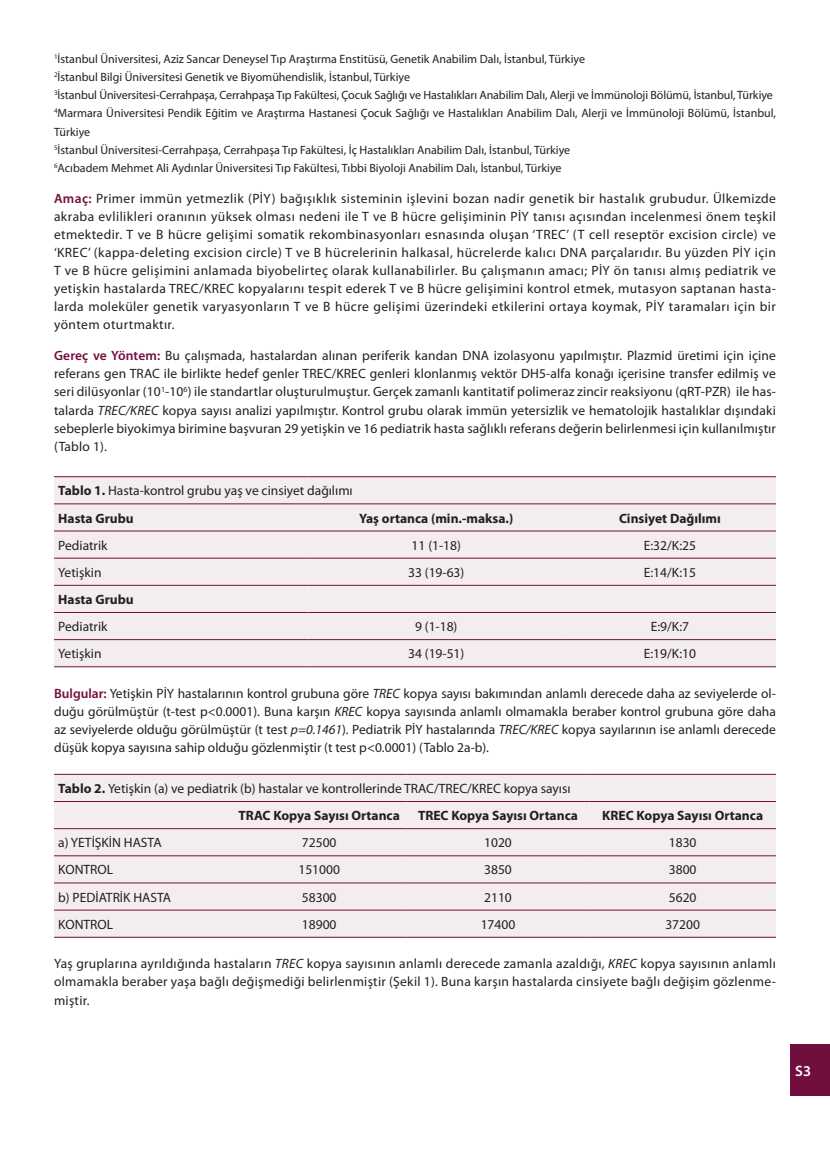
<style>
.page{position:relative;width:830px;height:1149px;background:#fff}
.page>*{position:absolute;margin:0;border:0;box-sizing:border-box;transform-origin:0 0}
.t1{font:600 15px "Myriad Pro";color:#fff}
.tablo_yazı{font:13.5px/18.1px "Myriad Pro";color:#231f20;text-align:justify}
.tablo_yazı-2{font:700 13.5px "Myriad Pro";color:#231f20}
.t2{font:12px/18.1px "Myriad Pro";color:#231f20}
.s1{font-weight:600;color:#700f3d}
.s2{font-style:italic}
.s3{font-weight:700}
</style>
<div class="page">
<div style="left:790px;top:1043px;width:39px;height:52px;background:#700f3d"></div>
<div style="left:54px;top:477px;width:721px;height:189px;background:#f3eded"></div>
<hr style="left:54px;top:530px;width:254px;height:1px;background:#700f3d">
<hr style="left:308px;top:530px;width:255px;height:1px;background:#700f3d">
<hr style="left:563px;top:530px;width:212px;height:1px;background:#700f3d">
<hr style="left:54px;top:557px;width:254px;height:1px;background:#700f3d">
<hr style="left:308px;top:557px;width:255px;height:1px;background:#700f3d">
<hr style="left:563px;top:557px;width:212px;height:1px;background:#700f3d">
<hr style="left:54px;top:612px;width:254px;height:1px;background:#700f3d">
<hr style="left:308px;top:612px;width:255px;height:1px;background:#700f3d">
<hr style="left:563px;top:612px;width:212px;height:1px;background:#700f3d">
<hr style="left:54px;top:639px;width:254px;height:1px;background:#700f3d">
<hr style="left:308px;top:639px;width:255px;height:1px;background:#700f3d">
<hr style="left:563px;top:639px;width:212px;height:1px;background:#700f3d">
<hr style="left:54px;top:585px;width:254px;height:1px;background:#700f3d">
<hr style="left:308px;top:585px;width:255px;height:1px;background:#700f3d">
<hr style="left:563px;top:585px;width:212px;height:1px;background:#700f3d">
<hr style="left:54px;top:666px;width:254px;height:1px;background:#700f3d">
<hr style="left:308px;top:666px;width:255px;height:1px;background:#700f3d">
<hr style="left:563px;top:666px;width:212px;height:1px;background:#700f3d">
<hr style="left:54px;top:476px;width:254px;height:1px;background:#700f3d">
<hr style="left:308px;top:476px;width:255px;height:1px;background:#700f3d">
<hr style="left:563px;top:476px;width:212px;height:1px;background:#700f3d">
<hr style="left:54px;top:503px;width:254px;height:1px;background:#700f3d">
<hr style="left:308px;top:503px;width:255px;height:1px;background:#700f3d">
<hr style="left:563px;top:503px;width:212px;height:1px;background:#700f3d">
<div style="left:54px;top:774px;width:721px;height:162px;background:#f3eded"></div>
<hr style="left:54px;top:828px;width:178px;height:1px;background:#700f3d">
<hr style="left:232px;top:828px;width:174px;height:1px;background:#700f3d">
<hr style="left:406px;top:828px;width:183px;height:1px;background:#700f3d">
<hr style="left:589px;top:828px;width:186px;height:1px;background:#700f3d">
<hr style="left:54px;top:855px;width:178px;height:1px;background:#700f3d">
<hr style="left:232px;top:855px;width:174px;height:1px;background:#700f3d">
<hr style="left:406px;top:855px;width:183px;height:1px;background:#700f3d">
<hr style="left:589px;top:855px;width:186px;height:1px;background:#700f3d">
<hr style="left:54px;top:882px;width:178px;height:1px;background:#700f3d">
<hr style="left:232px;top:882px;width:174px;height:1px;background:#700f3d">
<hr style="left:406px;top:882px;width:183px;height:1px;background:#700f3d">
<hr style="left:589px;top:882px;width:186px;height:1px;background:#700f3d">
<hr style="left:54px;top:909px;width:178px;height:1px;background:#700f3d">
<hr style="left:232px;top:909px;width:174px;height:1px;background:#700f3d">
<hr style="left:406px;top:909px;width:183px;height:1px;background:#700f3d">
<hr style="left:589px;top:909px;width:186px;height:1px;background:#700f3d">
<hr style="left:54px;top:936px;width:178px;height:1px;background:#700f3d">
<hr style="left:232px;top:936px;width:174px;height:1px;background:#700f3d">
<hr style="left:406px;top:936px;width:183px;height:1px;background:#700f3d">
<hr style="left:589px;top:936px;width:186px;height:1px;background:#700f3d">
<hr style="left:54px;top:773px;width:178px;height:1px;background:#700f3d">
<hr style="left:232px;top:773px;width:174px;height:1px;background:#700f3d">
<hr style="left:406px;top:773px;width:183px;height:1px;background:#700f3d">
<hr style="left:589px;top:773px;width:186px;height:1px;background:#700f3d">
<hr style="left:54px;top:801px;width:178px;height:1px;background:#700f3d">
<hr style="left:232px;top:801px;width:174px;height:1px;background:#700f3d">
<hr style="left:406px;top:801px;width:183px;height:1px;background:#700f3d">
<hr style="left:589px;top:801px;width:186px;height:1px;background:#700f3d">
<p class="t2" style="left:54px;top:50px;width:532px"><sup>1</sup>İstanbul Üniversitesi, Aziz Sancar Deneysel Tıp Araştırma Enstitüsü, Genetik Anabilim Dalı, İstanbul, Türkiye</p>
<p class="t2" style="left:54px;top:68px;width:357px"><sup>2</sup>İstanbul Bilgi Üniversitesi Genetik ve Biyomühendislik, İstanbul, Türkiye</p>
<p class="t2" style="left:54px;top:86px;width:720px"><sup>3</sup>İstanbul Üniversitesi-Cerrahpaşa, Cerrahpaşa Tıp Fakültesi, Çocuk Sağlığı ve Hastalıkları Anabilim Dalı, Alerji ve İmmünoloji Bölümü, İstanbul, Türkiye</p>
<p class="t2" style="left:54px;top:104px;width:723px"><sup>4</sup>Marmara Üniversitesi Pendik Eğitim ve Araştırma Hastanesi Çocuk Sağlığı ve Hastalıkları Anabilim Dalı, Alerji ve İmmünoloji Bölümü, İstanbul,<br>Türkiye</p>
<p class="t2" style="left:54px;top:140px;width:517px"><sup>5</sup>İstanbul Üniversitesi-Cerrahpaşa, Cerrahpaşa Tıp Fakültesi, İç Hastalıkları Anabilim Dalı, İstanbul, Türkiye</p>
<p class="t2" style="left:54px;top:158px;width:509px"><sup>6</sup>Acıbadem Mehmet Ali Aydınlar Üniversitesi Tıp Fakültesi, Tıbbi Biyoloji Anabilim Dalı, İstanbul, Türkiye</p>
<p class="tablo_yazı" style="left:54px;top:189px;width:723px"><span class="s1">Amaç:</span> Primer immün yetmezlik (PİY) bağışıklık sisteminin işlevini bozan nadir genetik bir hastalık grubudur. Ülkemizde akraba evlilikleri oranının yüksek olması nedeni ile T ve B hücre gelişiminin PİY tanısı açısından incelenmesi önem teşkil etmektedir. T ve B hücre gelişimi somatik rekombinasyonları esnasında oluşan ‘TREC’ (T cell reseptör excision circle) ve ‘KREC’ (kappa-deleting excision circle) T ve B hücrelerinin halkasal, hücrelerde kalıcı DNA parçalarıdır. Bu yüzden PİY için T ve B hücre gelişimini anlamada biyobelirteç olarak kullanabilirler. Bu çalışmanın amacı; PİY ön tanısı almış pediatrik ve yetişkin hastalarda TREC/KREC kopyalarını tespit ederek T ve B hücre gelişimini kontrol etmek, mutasyon saptanan hasta&shy;larda moleküler genetik varyasyonların T ve B hücre gelişimi üzerindeki etkilerini ortaya koymak, PİY taramaları için bir yöntem oturtmaktır.</p>
<p class="tablo_yazı" style="left:54px;top:346px;width:723px"><span class="s1">Gereç ve Yöntem:</span> Bu çalışmada, hastalardan alınan periferik kandan DNA izolasyonu yapılmıştır. Plazmid üretimi için içine referans gen TRAC ile birlikte hedef genler TREC/KREC genleri klonlanmış vektör DH5-alfa konağı içerisine transfer edilmiş ve seri dilüsyonlar (10<sup>1</sup>-10<sup>6</sup>) ile standartlar oluşturulmuştur. Gerçek zamanlı kantitatif polimeraz zincir reaksiyonu (qRT-PZR) ile has&shy;talarda <span class="s2">TREC/KREC</span> kopya sayısı analizi yapılmıştır. Kontrol grubu olarak immün yetersizlik ve hematolojik hastalıklar dışındaki sebeplerle biyokimya birimine başvuran 29 yetişkin ve 16 pediatrik hasta sağlıklı referans değerin belirlenmesi için kullanılmıştır (Tablo 1).</p>
<p class="tablo_yazı" style="left:58px;top:481px;width:296px"><span class="s3">Tablo 1.</span> Hasta-kontrol grubu yaş ve cinsiyet dağılımı</p>
<p class="tablo_yazı-2" style="left:58px;top:509px;width:77px">Hasta Grubu</p>
<p class="tablo_yazı-2" style="left:359px;top:509px;width:155px">Yaş ortanca (min.-maksa.)</p>
<p class="tablo_yazı-2" style="left:618px;top:509px;width:103px">Cinsiyet Dağılımı</p>
<p class="tablo_yazı" style="left:58px;top:535px;width:51px">Pediatrik</p>
<p class="tablo_yazı" style="left:411px;top:535px;width:51px">11 (1-18)</p>
<p class="tablo_yazı" style="left:643px;top:535px;width:54px">E:32/K:25</p>
<p class="tablo_yazı" style="left:58px;top:563px;width:45px">Yetişkin</p>
<p class="tablo_yazı" style="left:408px;top:563px;width:58px">33 (19-63)</p>
<p class="tablo_yazı" style="left:643px;top:563px;width:54px">E:14/K:15</p>
<p class="tablo_yazı-2" style="left:58px;top:590px;width:77px">Hasta Grubu</p>
<p class="tablo_yazı" style="left:58px;top:617px;width:51px">Pediatrik</p>
<p class="tablo_yazı" style="left:415px;top:617px;width:44px">9 (1-18)</p>
<p class="tablo_yazı" style="left:650px;top:617px;width:40px">E:9/K:7</p>
<p class="tablo_yazı" style="left:58px;top:644px;width:45px">Yetişkin</p>
<p class="tablo_yazı" style="left:408px;top:644px;width:58px">34 (19-51)</p>
<p class="tablo_yazı" style="left:643px;top:644px;width:54px">E:19/K:10</p>
<p class="tablo_yazı" style="left:54px;top:683px;width:723px"><span class="s1">Bulgular:</span> Yetişkin PİY hastalarının kontrol grubuna göre <span class="s2">TREC</span> kopya sayısı bakımından anlamlı derecede daha az seviyelerde ol&shy;duğu görülmüştür (t-test p&lt;0.0001). Buna karşın <span class="s2">KREC</span> kopya sayısında anlamlı olmamakla beraber kontrol grubuna göre daha az seviyelerde olduğu görülmüştür (t test <span class="s2">p=0.1461</span>). Pediatrik PİY hastalarında <span class="s2">TREC/KREC</span> kopya sayılarının ise anlamlı derecede düşük kopya sayısına sahip olduğu gözlenmiştir (t test p&lt;0.0001) (Tablo 2a-b).</p>
<p class="tablo_yazı" style="left:58px;top:779px;width:513px"><span class="s3">Tablo 2.</span> Yetişkin (a) ve pediatrik (b) hastalar ve kontrollerinde TRAC/TREC/KREC kopya sayısı</p>
<p class="tablo_yazı-2" style="left:238px;top:806px;width:163px">TRAC Kopya Sayısı Ortanca</p>
<p class="tablo_yazı-2" style="left:418px;top:806px;width:161px">TREC Kopya Sayısı Ortanca</p>
<p class="tablo_yazı-2" style="left:602px;top:806px;width:162px">KREC Kopya Sayısı Ortanca</p>
<p class="tablo_yazı" style="left:58px;top:833px;width:105px">a) YETİŞKİN HASTA</p>
<p class="tablo_yazı" style="left:302px;top:833px;width:36px">72500</p>
<p class="tablo_yazı" style="left:484px;top:833px;width:29px">1020</p>
<p class="tablo_yazı" style="left:668px;top:833px;width:29px">1830</p>
<p class="tablo_yazı" style="left:58px;top:860px;width:56px">KONTROL</p>
<p class="tablo_yazı" style="left:298px;top:860px;width:43px">151000</p>
<p class="tablo_yazı" style="left:484px;top:860px;width:29px">3850</p>
<p class="tablo_yazı" style="left:668px;top:860px;width:29px">3800</p>
<p class="tablo_yazı" style="left:58px;top:887px;width:114px">b) PEDİATRİK HASTA</p>
<p class="tablo_yazı" style="left:302px;top:887px;width:36px">58300</p>
<p class="tablo_yazı" style="left:484px;top:887px;width:29px">2110</p>
<p class="tablo_yazı" style="left:668px;top:887px;width:29px">5620</p>
<p class="tablo_yazı" style="left:58px;top:914px;width:56px">KONTROL</p>
<p class="tablo_yazı" style="left:302px;top:914px;width:36px">18900</p>
<p class="tablo_yazı" style="left:480px;top:914px;width:36px">17400</p>
<p class="tablo_yazı" style="left:665px;top:914px;width:36px">37200</p>
<p class="tablo_yazı" style="left:54px;top:954px;width:723px">Yaş gruplarına ayrıldığında hastaların <span class="s2">TREC</span> kopya sayısının anlamlı derecede zamanla azaldığı, <span class="s2">KREC</span> kopya sayısının anlamlı olmamakla beraber yaşa bağlı değişmediği belirlenmiştir (Şekil 1). Buna karşın hastalarda cinsiyete bağlı değişim gözlenme&shy;miştir.</p>
<p class="t1" style="left:794px;top:1060px;width:17px">S3</p>
</div>
